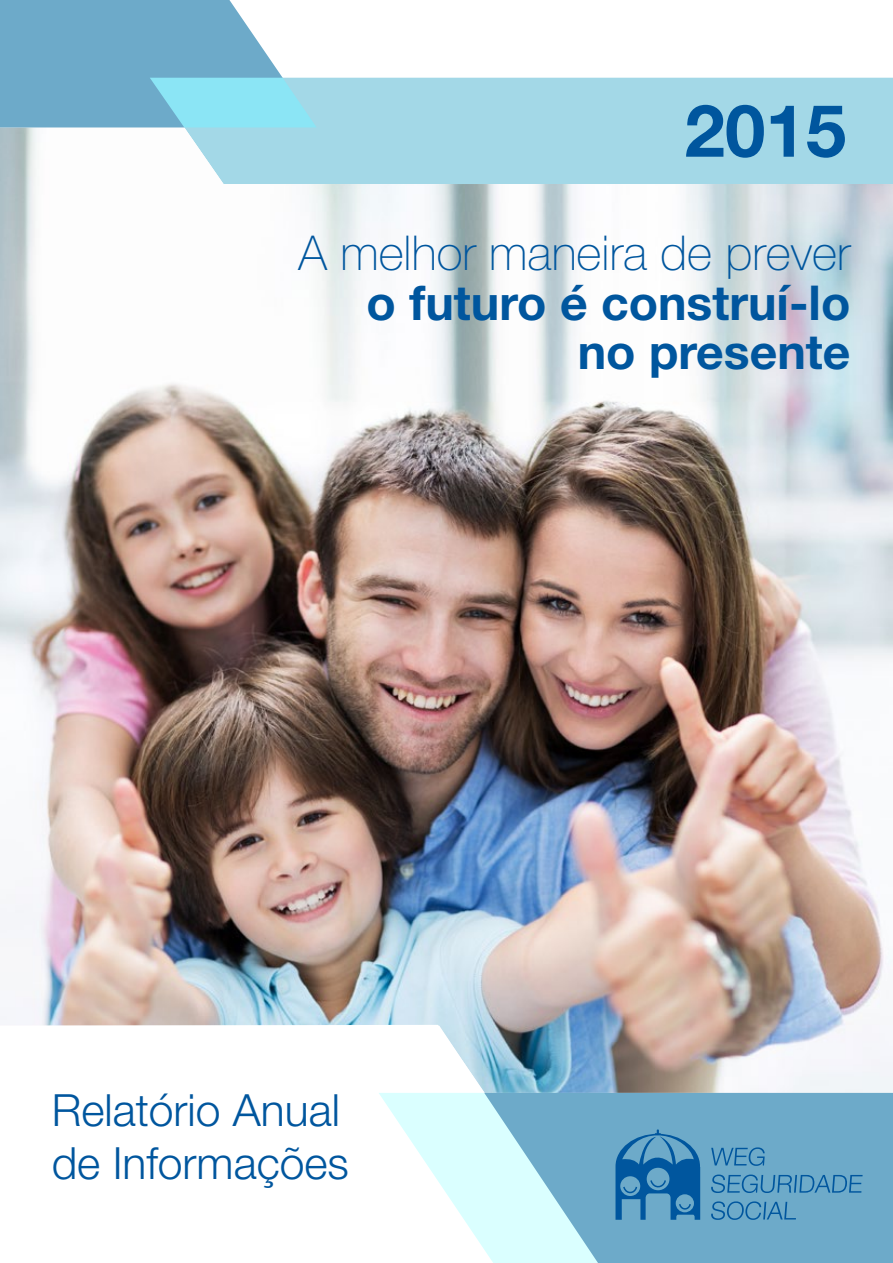
<style>
.page{position:relative;width:893px;height:1263px;background:#fff}
.page>*{position:absolute;margin:0;border:0;box-sizing:border-box;transform-origin:0 0}
.t1{font:700 72.6px "Helvetica Neue LT Pro";color:#00569e}
.t2{font:700 48.15px/49.5px "Helvetica Neue LT Pro";color:#00569e;text-align:right}
.t3{font:100 48.15px "Helvetica Neue LT Pro";color:#00569e}
.t4{font:300 44.4px/53.4px "Helvetica Neue LT Pro";color:#00569e}
</style>
<div class="page">
<img style="left:0;top:127px;width:893px;height:966px">
<div style="left:642px;top:1093px;width:251px;height:170px;background:#6daac9"></div>
<svg style="left:711px;top:1147px;width:54px;height:19px"></svg>
<svg style="left:711px;top:1174px;width:152px;height:19px;background:#5194bd"></svg>
<svg style="left:711px;top:1201px;width:85px;height:19px;background:#5396be"></svg>
<svg style="left:642px;top:1129px;width:58px;height:91px;background:#3a83b5"></svg>
<svg style="left:0;top:1026px;width:642px;height:237px"></svg>
<svg style="left:0;top:0;width:317px;height:127px;background:#82b6d1"></svg>
<svg style="left:150px;top:78px;width:743px;height:106px;background:#a3dae8"></svg>
<h1 class="t1" style="left:685px;top:85px;width:163px">2015</h1>
<p class="t3" style="left:298px;top:225px;width:553px">A melhor maneira de prever</p>
<p class="t2" style="left:367px;top:277px;width:485px">o futuro é construí-lo no presente</p>
<p class="t4" style="left:52px;top:1082px;width:299px">Relatório Anual de Informações</p>
</div>
